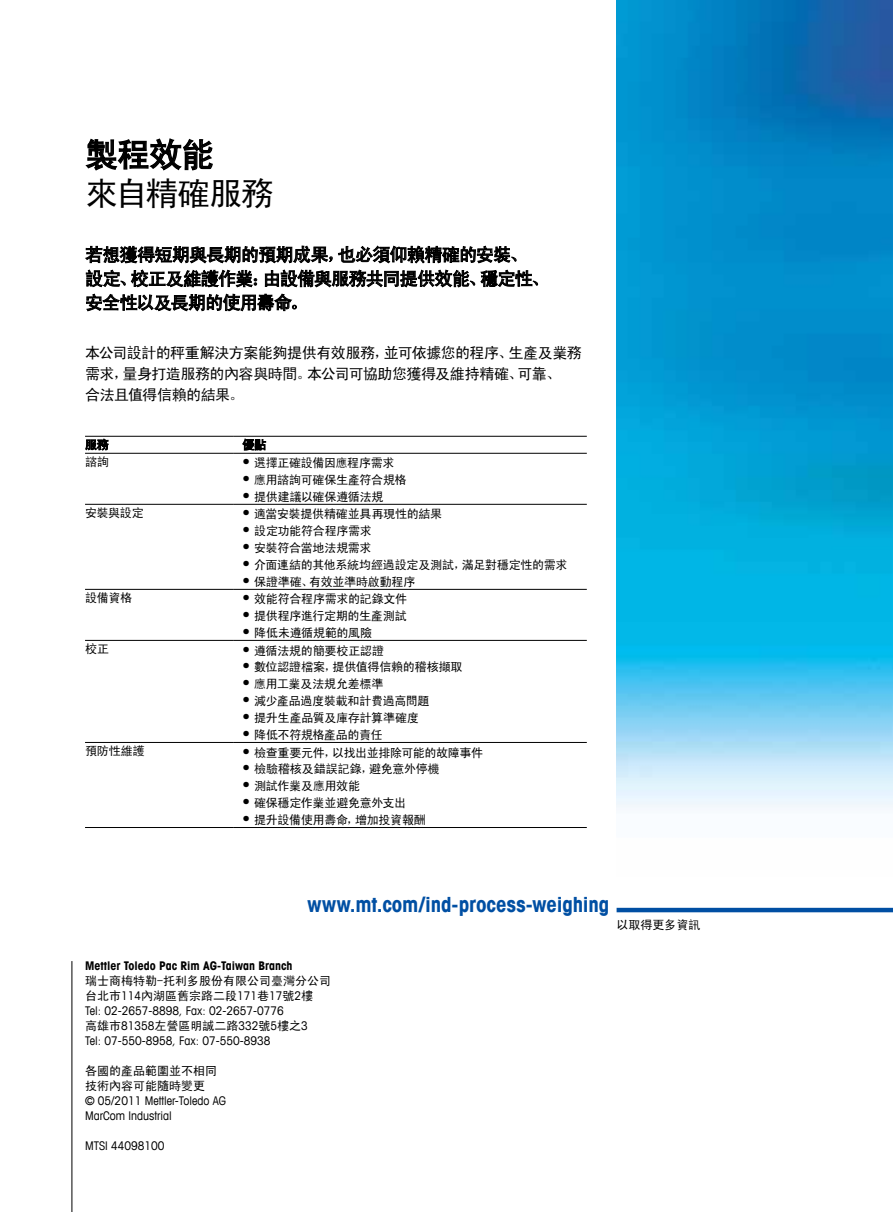
<style>
.page{position:relative;width:893px;height:1212px;background:#fff}
.page>*{position:absolute;margin:0;border:0;box-sizing:border-box;transform-origin:0 0}
.t1{font:33px/39px "Sim Hei";letter-spacing:-.04em;color:#000}
.t2{font:700 condensed 21px "Avant Garde Com";color:#004fa3}
.t3{font:18px/24px "Sim Hei";letter-spacing:-.04em;color:#000}
.t4{font:15px/21px "Sim Hei";letter-spacing:-.035em;color:#000}
.t5{font:12px/15px "Sim Hei";letter-spacing:-.015em;color:#000}
.t6{font:condensed 12px/15px "Avant Garde Com";color:#000}
.t7{font:700 condensed 12px "Avant Garde Com";color:#000}
.s1{font-family:"Avant Garde Com";font-stretch:condensed;font-size:15px}
.s2{font-family:"Avant Garde Com";font-stretch:condensed}
</style>
<div class="page">
<svg style="left:85px;top:138px;width:128px;height:33px"></svg>
<svg style="left:85px;top:245px;width:453px;height:66px"></svg>
<hr style="left:85px;top:436px;width:149px;height:1px;background:#000">
<hr style="left:234px;top:436px;width:353px;height:1px;background:#000">
<hr style="left:85px;top:453px;width:149px;height:1px;background:#000">
<hr style="left:234px;top:453px;width:353px;height:1px;background:#000">
<hr style="left:85px;top:504px;width:149px;height:1px;background:#000">
<hr style="left:234px;top:504px;width:353px;height:1px;background:#000">
<hr style="left:85px;top:589px;width:149px;height:1px;background:#000">
<hr style="left:234px;top:589px;width:353px;height:1px;background:#000">
<hr style="left:85px;top:640px;width:149px;height:1px;background:#000">
<hr style="left:234px;top:640px;width:353px;height:1px;background:#000">
<hr style="left:85px;top:742px;width:149px;height:1px;background:#000">
<hr style="left:234px;top:742px;width:353px;height:1px;background:#000">
<hr style="left:85px;top:827px;width:149px;height:1px;background:#000">
<hr style="left:234px;top:827px;width:353px;height:1px;background:#000">
<svg style="left:85px;top:438px;width:24px;height:16px"></svg>
<svg style="left:242px;top:438px;width:24px;height:13px"></svg>
<img style="left:617px;top:0;width:276px;height:808px">
<hr style="left:72px;top:961px;width:1px;height:251px;background:#000">
<hr style="left:617px;top:908px;width:276px;height:4px;background:#004fa3">
<h1 class="t1" style="left:85px;top:135px;width:190px">製程效能<br>來自精確服務</h1>
<h3 class="t3" style="left:85px;top:242px;width:466px">若想獲得短期與長期的預期成果，也必須仰賴精確的安裝、設定、校正及維護作業：由設備與服務共同提供效能、穩定性、安全性以及長期的使用壽命。</h3>
<p class="t4" style="left:85px;top:342px;width:498px">本公司設計的秤重解決方案能夠提供有效服務，並可依據您的程序、生產及業務需求，量身打造服務的內容與時間。本公司可協助您獲得及維持精確、可靠、<br>合法且值得信賴的結果。</p>
<p class="t5" style="left:85px;top:454px;width:25px">諮詢</p>
<p class="t5" style="left:242px;top:456px;width:153px"><span class="s1">•</span> 選擇正確設備因應程序需求</p>
<p class="t5" style="left:242px;top:472px;width:166px"><span class="s1">•</span> 應用諮詢可確保生產符合規格</p>
<p class="t5" style="left:242px;top:489px;width:143px"><span class="s1">•</span> 提供建議以確保遵循法規</p>
<p class="t5" style="left:85px;top:505px;width:60px">安裝與設定</p>
<p class="t5" style="left:242px;top:507px;width:201px"><span class="s1">•</span> 適當安裝提供精確並具再現性的結果</p>
<p class="t5" style="left:242px;top:523px;width:131px"><span class="s1">•</span> 設定功能符合程序需求</p>
<p class="t5" style="left:242px;top:540px;width:131px"><span class="s1">•</span> 安裝符合當地法規需求</p>
<p class="t5" style="left:242px;top:557px;width:326px"><span class="s1">•</span> 介面連結的其他系統均經過設定及測試，滿足對穩定性的需求</p>
<p class="t5" style="left:242px;top:574px;width:175px"><span class="s1">•</span> 保證準確、有效並準時啟動程序</p>
<p class="t5" style="left:85px;top:590px;width:49px">設備資格</p>
<p class="t5" style="left:242px;top:592px;width:166px"><span class="s1">•</span> 效能符合程序需求的記錄文件</p>
<p class="t5" style="left:242px;top:608px;width:166px"><span class="s1">•</span> 提供程序進行定期的生產測試</p>
<p class="t5" style="left:242px;top:625px;width:131px"><span class="s1">•</span> 降低未遵循規範的風險</p>
<p class="t5" style="left:85px;top:641px;width:25px">校正</p>
<p class="t5" style="left:242px;top:643px;width:143px"><span class="s1">•</span> 遵循法規的簡要校正認證</p>
<p class="t5" style="left:242px;top:659px;width:222px"><span class="s1">•</span> 數位認證檔案，提供值得信賴的稽核擷取</p>
<p class="t5" style="left:242px;top:676px;width:143px"><span class="s1">•</span> 應用工業及法規允差標準</p>
<p class="t5" style="left:242px;top:693px;width:189px"><span class="s1">•</span> 減少產品過度裝載和計費過高問題</p>
<p class="t5" style="left:242px;top:710px;width:178px"><span class="s1">•</span> 提升生產品質及庫存計算準確度</p>
<p class="t5" style="left:242px;top:727px;width:142px"><span class="s1">•</span> 降低不符規格產品的責任</p>
<p class="t5" style="left:85px;top:743px;width:61px">預防性維護</p>
<p class="t5" style="left:242px;top:745px;width:242px"><span class="s1">•</span> 檢查重要元件，以找出並排除可能的故障事件</p>
<p class="t5" style="left:242px;top:762px;width:199px"><span class="s1">•</span> 檢驗稽核及錯誤記錄，避免意外停機</p>
<p class="t5" style="left:242px;top:779px;width:119px"><span class="s1">•</span> 測試作業及應用效能</p>
<p class="t5" style="left:242px;top:796px;width:165px"><span class="s1">•</span> 確保穩定作業並避免意外支出</p>
<p class="t5" style="left:242px;top:812px;width:185px"><span class="s1">•</span> 提升設備使用壽命，增加投資報酬</p>
<h2 class="t2" style="left:307px;top:891px;width:303px">www.mt.com/ind-process-weighing</h2>
<p class="t5" style="left:617px;top:917px;width:85px">以取得更多資訊</p>
<p class="t7" style="left:85px;top:958px;width:209px">Mettler Toledo Pac Rim AG-Taiwan Branch</p>
<p class="t5" style="left:85px;top:973px;width:247px">瑞士商梅特勒-托利多股份有限公司臺灣分公司台北市<span class="s2">114</span>內湖區舊宗路二段<span class="s2">171</span>巷<span class="s2">17</span>號<span class="s2">2</span>樓</p>
<p class="t6" style="left:85px;top:1003px;width:200px">Tel: 02-2657-8898, Fax: 02-2657-0776</p>
<p class="t5" style="left:85px;top:1018px;width:224px">高雄市<span class="s2">81358</span>左營區明誠二路<span class="s2">332</span>號<span class="s2">5</span>樓之<span class="s2">3</span></p>
<p class="t6" style="left:85px;top:1033px;width:187px">Tel: 07-550-8958, Fax: 07-550-8938</p>
<p class="t5" style="left:85px;top:1063px;width:133px">各國的產品範圍並不相同技術內容可能隨時變更</p>
<p class="t6" style="left:85px;top:1093px;width:143px">© 05/2011 Mettler-Toledo AG<br>MarCom Industrial</p>
<p class="t6" style="left:85px;top:1138px;width:81px">MTSI 44098100</p>
</div>
